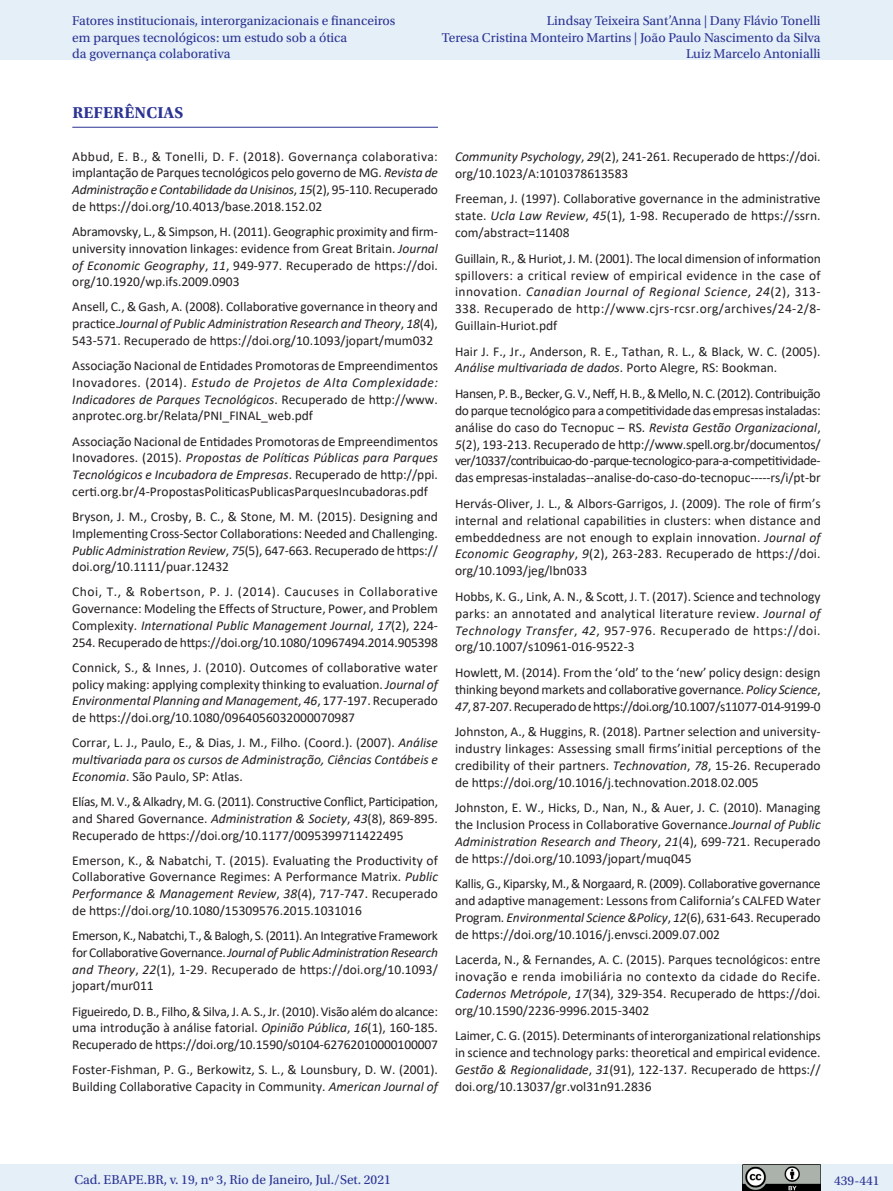
<style>
.page{position:relative;width:893px;height:1191px;background:#fff}
.page>*{position:absolute;margin:0;border:0;box-sizing:border-box;transform-origin:0 0}
._07_1_sub_1{font:700 16.5px "Utopia Std";letter-spacing:.01em;color:#2b3393}
.Referencias{font:13.5px/17px "Calibri";color:#231f20;text-align:justify}
.t1{font:13.5px/16.5px "Utopia Std";color:#2b3393}
.s1{font-style:italic}
</style>
<div class="page">
<div style="left:0;top:0;width:893px;height:60px;background:#e4eff8"></div>
<div style="left:0;top:1164px;width:893px;height:27px;background:#e4eff8"></div>
<img style="left:743px;top:1164px;width:78px;height:27px">
<hr style="left:72px;top:127px;width:366px;height:1px;background:#2b3393">
<p class="t1" style="left:72px;top:13px;width:325px">Fatores institucionais, interorganizacionais e financeiros em parques tecnológicos: um estudo sob a ótica<br>da governança colaborativa</p>
<p class="t1" style="left:442px;top:13px;width:380px;text-align:right">Lindsay Teixeira Sant’Anna | Dany Flávio Tonelli<br>Teresa Cristina Monteiro Martins | João Paulo Nascimento da Silva<br>Luiz Marcelo Antonialli</p>
<p class="_07_1_sub_1" style="left:72px;top:103px;width:113px">REFERÊNCIAS</p>
<p class="Referencias" style="left:72px;top:147px;width:367px">Abbud, E. B., &amp; Tonelli, D. F. (2018). Governança colaborativa: implantação de Parques tecnológicos pelo governo de MG. <span class="s1">Revista de Administração e Contabilidade da Unisinos</span>, <span class="s1">15</span>(2), 95-110. Recuperado de https://doi.org/10.4013/base.2018.152.02</p>
<p class="Referencias" style="left:72px;top:223px;width:367px">Abramovsky, L., &amp; Simpson, H. (2011). Geographic proximity and firm&shy;university innovation linkages: evidence from Great Britain. <span class="s1">Journal of Economic Geography</span>, <span class="s1">11</span>, 949-977. Recuperado de https://doi. org/10.1920/wp.ifs.2009.0903</p>
<p class="Referencias" style="left:72px;top:298px;width:367px">Ansell, C., &amp; Gash, A. (2008). Collaborative governance in theory and practice.<span class="s1">Journal of Public Administration Research and Theory</span>, <span class="s1">18</span>(4), 543-571. Recuperado de https://doi.org/10.1093/jopart/mum032</p>
<p class="Referencias" style="left:72px;top:357px;width:367px">Associação Nacional de Entidades Promotoras de Empreendimentos Inovadores. (2014). <span class="s1">Estudo de Projetos de Alta Complexidade:<br>Indicadores de Parques Tecnológicos</span>. Recuperado de http://www. anprotec.org.br/Relata/PNI_FINAL_web.pdf</p>
<p class="Referencias" style="left:72px;top:432px;width:367px">Associação Nacional de Entidades Promotoras de Empreendimentos Inovadores. (2015). <span class="s1">Propostas de Políticas Públicas para Parques Tecnológicos e Incubadora de Empresas</span>. Recuperado de http://ppi. certi.org.br/4-PropostasPoliticasPublicasParquesIncubadoras.pdf</p>
<p class="Referencias" style="left:72px;top:508px;width:367px">Bryson, J. M., Crosby, B. C., &amp; Stone, M. M. (2015). Designing and Implementing Cross-Sector Collaborations: Needed and Challenging.<br><span class="s1">Public Administration Review</span>, <span class="s1">75</span>(5), 647-663. Recuperado de https:// doi.org/10.1111/puar.12432</p>
<p class="Referencias" style="left:72px;top:583px;width:367px">Choi, T., &amp; Robertson, P. J. (2014). Caucuses in Collaborative Governance: Modeling the Effects of Structure, Power, and Problem Complexity. <span class="s1">International Public Management Journal</span>, <span class="s1">17</span>(2), 224- 254. Recuperado de https://doi.org/10.1080/10967494.2014.905398</p>
<p class="Referencias" style="left:72px;top:658px;width:367px">Connick, S., &amp; Innes, J. (2010). Outcomes of collaborative water policy making: applying complexity thinking to evaluation. <span class="s1">Journal of Environmental Planning and Management</span>, <span class="s1">46</span>, 177-197. Recuperado de https://doi.org/10.1080/0964056032000070987</p>
<p class="Referencias" style="left:72px;top:734px;width:367px">Corrar, L. J., Paulo, E., &amp; Dias, J. M., Filho. (Coord.). (2007). <span class="s1">Análise multivariada para os cursos de Administração, Ciências Contábeis e Economia</span>. São Paulo, SP: Atlas.</p>
<p class="Referencias" style="left:72px;top:793px;width:367px">Elías, M. V., &amp; Alkadry, M. G. (2011). Constructive Conflict, Participation, and Shared Governance. <span class="s1">Administration &amp; Society</span>, <span class="s1">43</span>(8), 869-895.<br>Recuperado de https://doi.org/10.1177/0095399711422495</p>
<p class="Referencias" style="left:72px;top:851px;width:367px">Emerson, K., &amp; Nabatchi, T. (2015). Evaluating the Productivity of Collaborative Governance Regimes: A Performance Matrix. <span class="s1">Public Performance &amp; Management Review</span>, <span class="s1">38</span>(4), 717-747. Recuperado de https://doi.org/10.1080/15309576.2015.1031016</p>
<p class="Referencias" style="left:72px;top:927px;width:367px">Emerson, K., Nabatchi, T., &amp; Balogh, S. (2011). An Integrative Framework for Collaborative Governance. <span class="s1">Journal of Public Administration Research and Theory</span>, <span class="s1">22</span>(1), 1-29. Recuperado de https://doi.org/10.1093/ jopart/mur011</p>
<p class="Referencias" style="left:72px;top:1002px;width:367px">Figueiredo, D. B., Filho, &amp; Silva, J. A. S., Jr. (2010). Visão além do alcance: uma introdução à análise fatorial. <span class="s1">Opinião Pública</span>, <span class="s1">16</span>(1), 160-185.<br>Recuperado de https://doi.org/10.1590/s0104-62762010000100007</p>
<p class="Referencias" style="left:72px;top:1061px;width:367px">Foster-Fishman, P. G., Berkowitz, S. L., &amp; Lounsbury, D. W. (2001).<br>Building Collaborative Capacity in Community. <span class="s1">American Journal of</span></p>
<p class="Referencias" style="left:455px;top:148px;width:367px"><span class="s1">Community Psychology</span>, <span class="s1">29</span>(2), 241-261. Recuperado de https://doi. org/10.1023/A:1010378613583</p>
<p class="Referencias" style="left:455px;top:190px;width:367px">Freeman, J. (1997). Collaborative governance in the administrative state. <span class="s1">Ucla Law Review</span>, <span class="s1">45</span>(1), 1-98. Recuperado de https://ssrn. com/abstract=11408</p>
<p class="Referencias" style="left:455px;top:249px;width:367px">Guillain, R., &amp; Huriot, J. M. (2001). The local dimension of information spillovers: a critical review of empirical evidence in the case of innovation. <span class="s1">Canadian Journal of Regional Science</span>, <span class="s1">24</span>(2), 313- 338. Recuperado de http://www.cjrs-rcsr.org/archives/24-2/8- Guillain-Huriot.pdf</p>
<p class="Referencias" style="left:455px;top:342px;width:367px">Hair J. F., Jr., Anderson, R. E., Tathan, R. L., &amp; Black, W. C. (2005).<br><span class="s1">Análise multivariada de dados</span>. Porto Alegre, RS: Bookman.</p>
<p class="Referencias" style="left:455px;top:384px;width:367px">Hansen, P. B., Becker, G. V., Neff, H. B., &amp; Mello, N. C. (2012). Contribuição do parque tecnológico para a competitividade das empresas instaladas: análise do caso do Tecnopuc – RS. <span class="s1">Revista Gestão Organizacional</span>, <span class="s1">5</span>(2), 193-213. Recuperado de http://www.spell.org.br/documentos/ ver/10337/contribuicao-do -parque-tecnologico-para-a-competitividade&shy;das empresas-instaladas--analise-do-caso-do-tecnopuc-----rs/i/pt-br</p>
<p class="Referencias" style="left:455px;top:494px;width:367px">Hervás-Oliver, J. L., &amp; Albors-Garrigos, J. (2009). The role of firm’s internal and relational capabilities in clusters: when distance and embeddedness are not enough to explain innovation. <span class="s1">Journal of Economic Geography</span>, <span class="s1">9</span>(2), 263-283. Recuperado de https://doi. org/10.1093/jeg/lbn033</p>
<p class="Referencias" style="left:455px;top:587px;width:367px">Hobbs, K. G., Link, A. N., &amp; Scott, J. T. (2017). Science and technology parks: an annotated and analytical literature review. <span class="s1">Journal of Technology Transfer</span>, <span class="s1">42</span>, 957-976. Recuperado de https://doi. org/10.1007/s10961-016-9522-3</p>
<p class="Referencias" style="left:455px;top:663px;width:367px">Howlett, M. (2014). From the ‘old’ to the ‘new’ policy design: design thinking beyond markets and collaborative governance. <span class="s1">Policy Science</span>, <span class="s1">47</span>, 87-207. Recuperado de https://doi.org/10.1007/s11077-014-9199-0</p>
<p class="Referencias" style="left:455px;top:722px;width:367px">Johnston, A., &amp; Huggins, R. (2018). Partner selection and university&shy;industry linkages: Assessing small firms’initial perceptions of the credibility of their partners. <span class="s1">Technovation</span>, <span class="s1">78</span>, 15-26. Recuperado de https://doi.org/10.1016/j.technovation.2018.02.005</p>
<p class="Referencias" style="left:455px;top:799px;width:367px">Johnston, E. W., Hicks, D., Nan, N., &amp; Auer, J. C. (2010). Managing the Inclusion Process in Collaborative Governance.<span class="s1">Journal of Public Administration Research and Theory</span>, <span class="s1">21</span>(4), 699-721. Recuperado de https://doi.org/10.1093/jopart/muq045</p>
<p class="Referencias" style="left:455px;top:875px;width:367px">Kallis, G., Kiparsky, M., &amp; Norgaard, R. (2009). Collaborative governance and adaptive management: Lessons from California’s CALFED Water Program. <span class="s1">Environmental Science &amp;Policy</span>, <span class="s1">12</span>(6), 631-643. Recuperado de https://doi.org/10.1016/j.envsci.2009.07.002</p>
<p class="Referencias" style="left:455px;top:951px;width:367px">Lacerda, N., &amp; Fernandes, A. C. (2015). Parques tecnológicos: entre inovação e renda imobiliária no contexto da cidade do Recife.<br><span class="s1">Cadernos Metrópole</span>, <span class="s1">17</span>(34), 329-354. Recuperado de https://doi. org/10.1590/2236-9996.2015-3402</p>
<p class="Referencias" style="left:455px;top:1027px;width:367px">Laimer, C. G. (2015). Determinants of interorganizational relationships in science and technology parks: theoretical and empirical evidence.<br><span class="s1">Gestão &amp; Regionalidade</span>, <span class="s1">31</span>(91), 122-137. Recuperado de https:// doi.org/10.13037/gr.vol31n91.2836</p>
<p class="t1" style="left:74px;top:1171px;width:318px">Cad. EBAPE.BR, v. 19, nº 3, Rio de Janeiro, Jul./Set. 2021</p>
<p class="t1" style="left:834px;top:1172px;width:47px">439-441</p>
</div>
